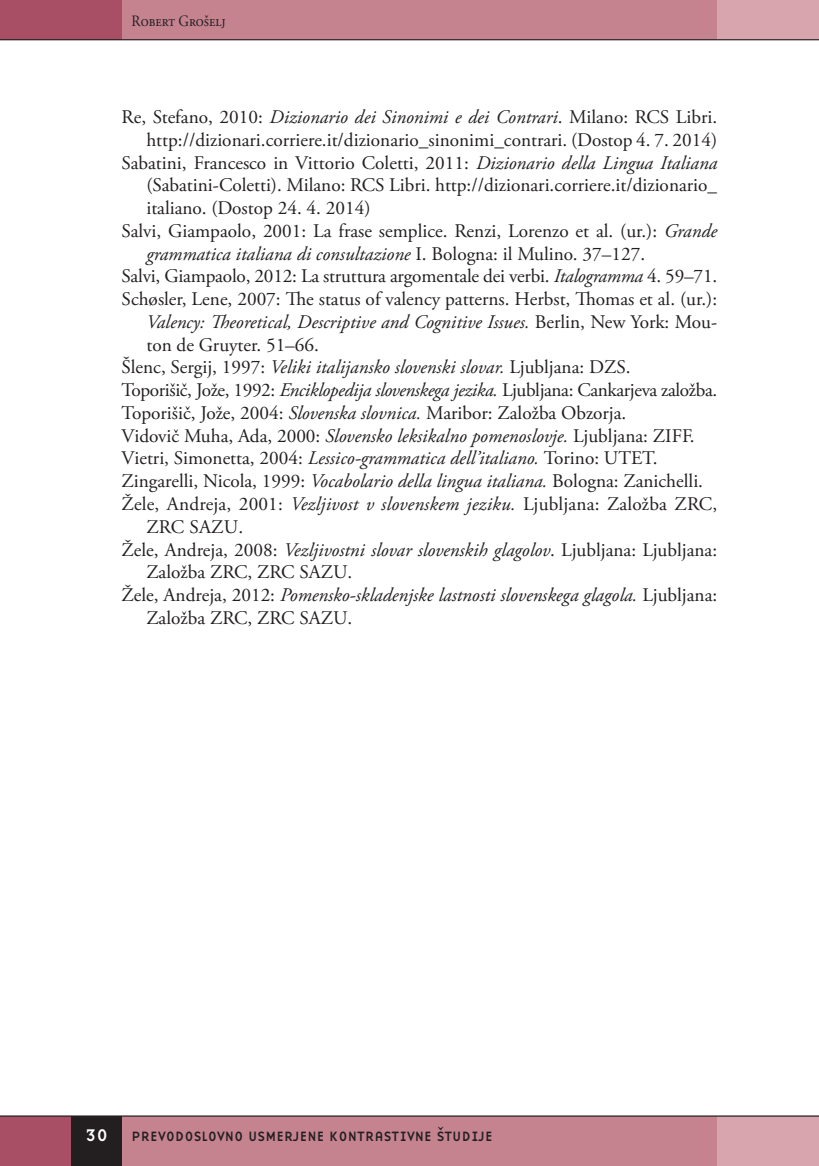
<style>
.page{position:relative;width:819px;height:1166px;background:#fff}
.page>*{position:absolute;margin:0;border:0;box-sizing:border-box;transform-origin:0 0}
.t1{font:19.25px "Adobe Garamond Pro";color:#231f20}
.t2{font:italic 19.25px "Adobe Garamond Pro";color:#231f20}
.t3{font:19.25px "Adobe Garamond Pro";letter-spacing:-.025em;color:#231f20}
.t4{font:17.5px "Base Nine";color:#fff}
.t5{font:15.75px "Adobe Garamond Pro";color:#231f20;scale:.9 1}
.t6{font:14px "Base Nine";color:#231f20}
.s1{font-style:italic}
.s2{font-style:normal}
</style>
<div class="page">
<div style="left:0;top:1116px;width:71px;height:50px;background:#a84f65"></div>
<div style="left:122px;top:1116px;width:620px;height:50px;background:#c58390"></div>
<div style="left:71px;top:1116px;width:51px;height:50px;background:#231f20"></div>
<div style="left:717px;top:1116px;width:101px;height:50px;background:#d8a5af"></div>
<div style="left:120px;top:0;width:597px;height:40px;background:#c58390"></div>
<div style="left:717px;top:0;width:101px;height:40px;background:#d8a5af"></div>
<div style="left:0;top:0;width:122px;height:40px;background:#a84f65"></div>
<hr style="left:0;top:39px;width:818px;height:1px;background:#231f20">
<hr style="left:0;top:1116px;width:818px;height:1px;background:#231f20">
<p class="t5" style="left:132px;top:11px;width:106px">Robert Grošelj</p>
<p class="t1" style="left:122px;top:105px;width:597px">Re, Stefano, 2010: <span class="s1">Dizionario dei Sinonimi e dei Contrari</span>. Milano: RCS Libri.</p>
<p class="t1" style="left:146px;top:128px;width:572px">http://dizionari.corriere.it/dizionario_sinonimi_contrari. (Dostop 4. 7. 2014)</p>
<p class="t1" style="left:122px;top:151px;width:597px">Sabatini, Francesco in Vittorio Coletti, 2011: <span class="s1">Dizionario della Lingua Italiana</span></p>
<p class="t1" style="left:146px;top:174px;width:572px">(Sabatini-Coletti). Milano: RCS Libri. http://dizionari.corriere.it/dizionario_</p>
<p class="t1" style="left:146px;top:196px;width:226px">italiano. (Dostop 24. 4. 2014)</p>
<p class="t1" style="left:122px;top:219px;width:597px">Salvi, Giampaolo, 2001: La frase semplice. Renzi, Lorenzo et al. (ur.): <span class="s1">Grande</span></p>
<p class="t2" style="left:146px;top:242px;width:500px">grammatica italiana di consultazione <span class="s2">I. Bologna: il Mulino. 37–127.</span></p>
<p class="t1" style="left:122px;top:265px;width:597px">Salvi, Giampaolo, 2012: La struttura argomentale dei verbi. <span class="s1">Italogramma</span> 4. 59–71.</p>
<p class="t1" style="left:122px;top:287px;width:597px">Schøsler, Lene, 2007: The status of valency patterns. Herbst, Thomas et al. (ur.):</p>
<p class="t2" style="left:146px;top:310px;width:572px">Valency: Theoretical, Descriptive and Cognitive Issues. <span class="s2">Berlin, New York: Mou-</span></p>
<p class="t1" style="left:146px;top:333px;width:174px">ton de Gruyter. 51–66.</p>
<p class="t2" style="left:122px;top:356px;width:510px"><span class="s2">Šlenc, Sergij, 1997:</span> Veliki italijansko slovenski slovar. <span class="s2">Ljubljana: DZS.</span></p>
<p class="t3" style="left:122px;top:378px;width:597px">Toporišič, Jože, 1992: <span class="s1">Enciklopedija slovenskega jezika.</span> Ljubljana: Cankarjeva založba.</p>
<p class="t1" style="left:122px;top:401px;width:506px">Toporišič, Jože, 2004: <span class="s1">Slovenska slovnica.</span> Maribor: Založba Obzorja.</p>
<p class="t1" style="left:122px;top:424px;width:574px">Vidovič Muha, Ada, 2000: <span class="s1">Slovensko leksikalno pomenoslovje.</span> Ljubljana: ZIFF.</p>
<p class="t1" style="left:122px;top:447px;width:537px">Vietri, Simonetta, 2004: <span class="s1">Lessico-grammatica dell’italiano.</span> Torino: UTET.</p>
<p class="t1" style="left:122px;top:469px;width:583px">Zingarelli, Nicola, 1999: <span class="s1">Vocabolario della lingua italiana.</span> Bologna: Zanichelli.</p>
<p class="t1" style="left:122px;top:492px;width:597px">Žele, Andreja, 2001: <span class="s1">Vezljivost v slovenskem jeziku.</span> Ljubljana: Založba ZRC,</p>
<p class="t1" style="left:146px;top:515px;width:98px">ZRC SAZU.</p>
<p class="t1" style="left:122px;top:538px;width:597px">Žele, Andreja, 2008: <span class="s1">Vezljivostni slovar slovenskih glagolov</span>. Ljubljana: Ljubljana:</p>
<p class="t1" style="left:146px;top:560px;width:207px">Založba ZRC, ZRC SAZU.</p>
<p class="t2" style="left:122px;top:583px;width:597px"><span class="s2">Žele, Andreja, 2012:</span> Pomensko-skladenjske lastnosti slovenskega glagola. <span class="s2">Ljubljana:</span></p>
<p class="t1" style="left:146px;top:606px;width:207px">Založba ZRC, ZRC SAZU.</p>
<p class="t4" style="left:85px;top:1123px;width:25px">30</p>
<p class="t6" style="left:131px;top:1126px;width:363px">PREVODOSLOVNO USMERJENE KONTRASTIVNE ŠTUDIJE</p>
</div>
